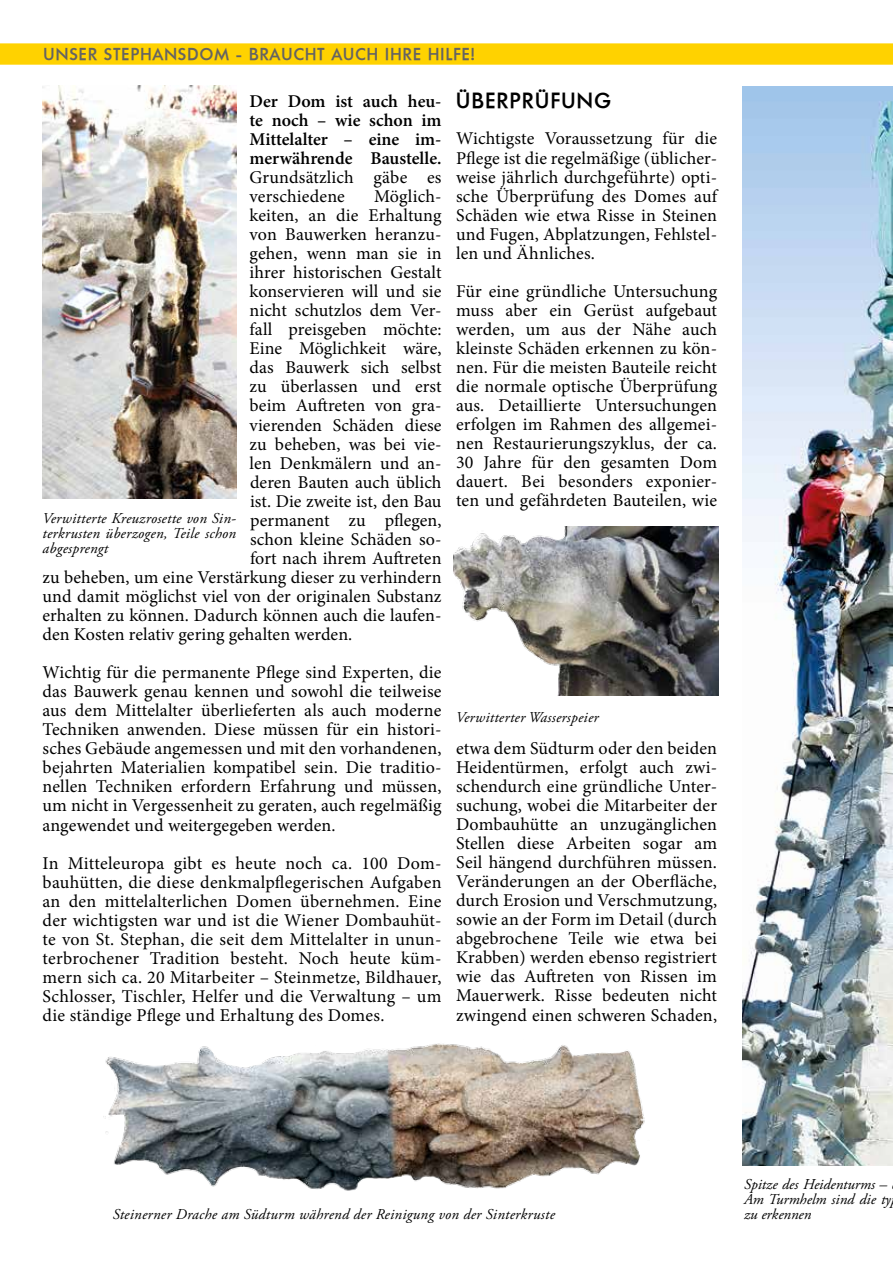
<style>
.page{position:relative;width:893px;height:1263px;background:#fff}
.page>*{position:absolute;margin:0;border:0;box-sizing:border-box;transform-origin:0 0}
.t1{font:500 21px "Limerick";letter-spacing:.075em;color:#000}
.t2{font:18px/19px "Minion Pro";letter-spacing:.005em;color:#000;text-align:justify}
.t3{font:600 18px/19px "Minion Pro";color:#000;text-align:justify}
.t4{font:500 16.5px "Limerick";letter-spacing:.075em;color:#646363}
.t5{font:italic 15px/15px "Adobe Garamond Pro";letter-spacing:.02em;color:#000;text-align:justify}
.t6{font:italic 15px/15px "Adobe Garamond Pro";color:#000}
</style>
<div class="page">
<svg style="left:0;top:43px;width:893px;height:22px;background:#ffd308"></svg>
<img style="left:742px;top:86px;width:151px;height:1079px">
<img style="left:454px;top:527px;width:265px;height:168px">
<img style="left:43px;top:85px;width:194px;height:414px">
<img style="left:103px;top:1043px;width:542px;height:148px">
<p class="t4" style="left:44px;top:44px;width:433px">UNSER STEPHANSDOM - BRAUCHT AUCH IHRE HILFE!</p>
<p class="t3" style="left:250px;top:91px;width:194px">Der Dom ist auch heu&shy;te noch – wie schon im Mittelalter – eine im&shy;merwährende Baustelle.</p>
<p class="t2" style="left:250px;top:168px;width:193px">Grundsätzlich gäbe es verschiedene</p>
<p class="t2" style="left:374px;top:187px;width:69px">Möglich-</p>
<p class="t2" style="left:250px;top:206px;width:193px">keiten, an die Erhaltung</p>
<p class="t2" style="left:250px;top:225px;width:194px">von Bauwerken heranzu-</p>
<p class="t2" style="left:250px;top:244px;width:194px">gehen, wenn man sie in</p>
<p class="t2" style="left:250px;top:263px;width:194px">ihrer historischen Gestalt</p>
<p class="t2" style="left:250px;top:282px;width:194px">konservieren will und sie</p>
<p class="t2" style="left:250px;top:301px;width:194px">nicht schutzlos dem Ver-</p>
<p class="t2" style="left:250px;top:320px;width:194px">fall preisgeben möchte:</p>
<p class="t2" style="left:250px;top:339px;width:194px">Eine Möglichkeit wäre,</p>
<p class="t2" style="left:250px;top:358px;width:194px">das Bauwerk sich selbst</p>
<p class="t2" style="left:250px;top:377px;width:194px">zu überlassen und erst</p>
<p class="t2" style="left:250px;top:396px;width:194px">beim Auftreten von gra-</p>
<p class="t2" style="left:250px;top:415px;width:194px">vierenden Schäden diese</p>
<p class="t2" style="left:250px;top:434px;width:193px">zu beheben, was bei vie-</p>
<p class="t2" style="left:250px;top:453px;width:194px">len Denkmälern und an-</p>
<p class="t2" style="left:250px;top:472px;width:193px">deren Bauten auch üblich</p>
<p class="t2" style="left:250px;top:491px;width:193px">ist. Die zweite ist, den Bau</p>
<p class="t2" style="left:250px;top:511px;width:193px">permanent zu pflegen,</p>
<p class="t2" style="left:250px;top:530px;width:193px">schon kleine Schäden so-</p>
<p class="t2" style="left:250px;top:549px;width:193px">fort nach ihrem Auftreten</p>
<p class="t2" style="left:43px;top:568px;width:401px">zu beheben, um eine Verstärkung dieser zu verhindern</p>
<p class="t2" style="left:43px;top:587px;width:400px">und damit möglichst viel von der originalen Substanz</p>
<p class="t2" style="left:43px;top:606px;width:400px">erhalten zu können. Dadurch können auch die laufen-</p>
<p class="t2" style="left:43px;top:625px;width:311px">den Kosten relativ gering gehalten werden.</p>
<p class="t2" style="left:43px;top:663px;width:401px">Wichtig für die permanente Pflege sind Experten, die das Bauwerk genau kennen und sowohl die teilweise aus dem Mittelalter überlieferten als auch moderne Techniken anwenden. Diese müssen für ein histori&shy;sches Gebäude angemessen und mit den vorhandenen, bejahrten Materialien kompatibel sein. Die traditio&shy;nellen Techniken erfordern Erfahrung und müssen, um nicht in Vergessenheit zu geraten, auch regelmäßig angewendet und weitergegeben werden.</p>
<p class="t2" style="left:43px;top:853px;width:401px">In Mitteleuropa gibt es heute noch ca. 100 Dom&shy;bauhütten, die diese denkmalpflegerischen Aufgaben an den mittelalterlichen Domen übernehmen. Eine der wichtigsten war und ist die Wiener Dombauhüt&shy;te von St. Stephan, die seit dem Mittelalter in unun&shy;terbrochener Tradition besteht. Noch heute küm&shy;mern sich ca. 20 Mitarbeiter – Steinmetze, Bildhauer, Schlosser, Tischler, Helfer und die Verwaltung – um die ständige Pflege und Erhaltung des Domes.</p>
<p class="t5" style="left:43px;top:511px;width:195px">Verwitterte Kreuzrosette von Sin&shy;terkrusten überzogen, Teile schon abgesprengt</p>
<p class="t1" style="left:456px;top:88px;width:156px">ÜBERPRÜFUNG</p>
<p class="t2" style="left:456px;top:129px;width:263px">Wichtigste Voraussetzung für die Pflege ist die regelmäßige (üblicher&shy;weise jährlich durchgeführte) opti&shy;sche Überprüfung des Domes auf Schäden wie etwa Risse in Steinen und Fugen, Abplatzungen, Fehlstel&shy;len und Ähnliches.</p>
<p class="t2" style="left:456px;top:282px;width:263px">Für eine gründliche Untersuchung muss aber ein Gerüst aufgebaut werden, um aus der Nähe auch kleinste Schäden erkennen zu kön&shy;nen. Für die meisten Bauteile reicht die normale optische Überprüfung aus. Detaillierte Untersuchungen erfolgen im Rahmen des allgemei&shy;nen Restaurierungszyklus, der ca.<br>30 Jahre für den gesamten Dom dauert. Bei besonders exponier&shy;ten und gefährdeten Bauteilen, wie</p>
<p class="t5" style="left:456px;top:710px;width:144px">Verwitterter Wasserspeier</p>
<p class="t2" style="left:456px;top:739px;width:263px">etwa dem Südturm oder den beiden Heidentürmen, erfolgt auch zwi&shy;schendurch eine gründliche Unter&shy;suchung, wobei die Mitarbeiter der Dombauhütte an unzugänglichen Stellen diese Arbeiten sogar am Seil hängend durchführen müssen.<br>Veränderungen an der Oberfläche, durch Erosion und Verschmutzung, sowie an der Form im Detail (durch abgebrochene Teile wie etwa bei Krabben) werden ebenso registriert wie das Auftreten von Rissen im Mauerwerk. Risse bedeuten nicht zwingend einen schweren Schaden,</p>
<p class="t5" style="left:113px;top:1207px;width:444px">Steinerner Drache am Südturm während der Reinigung von der Sinterkruste</p>
<p class="t6" style="left:744px;top:1177px;width:148px">Spitze des Heidenturms –<br>Am Turmhelm sind die ty zu erkennen</p>
</div>
